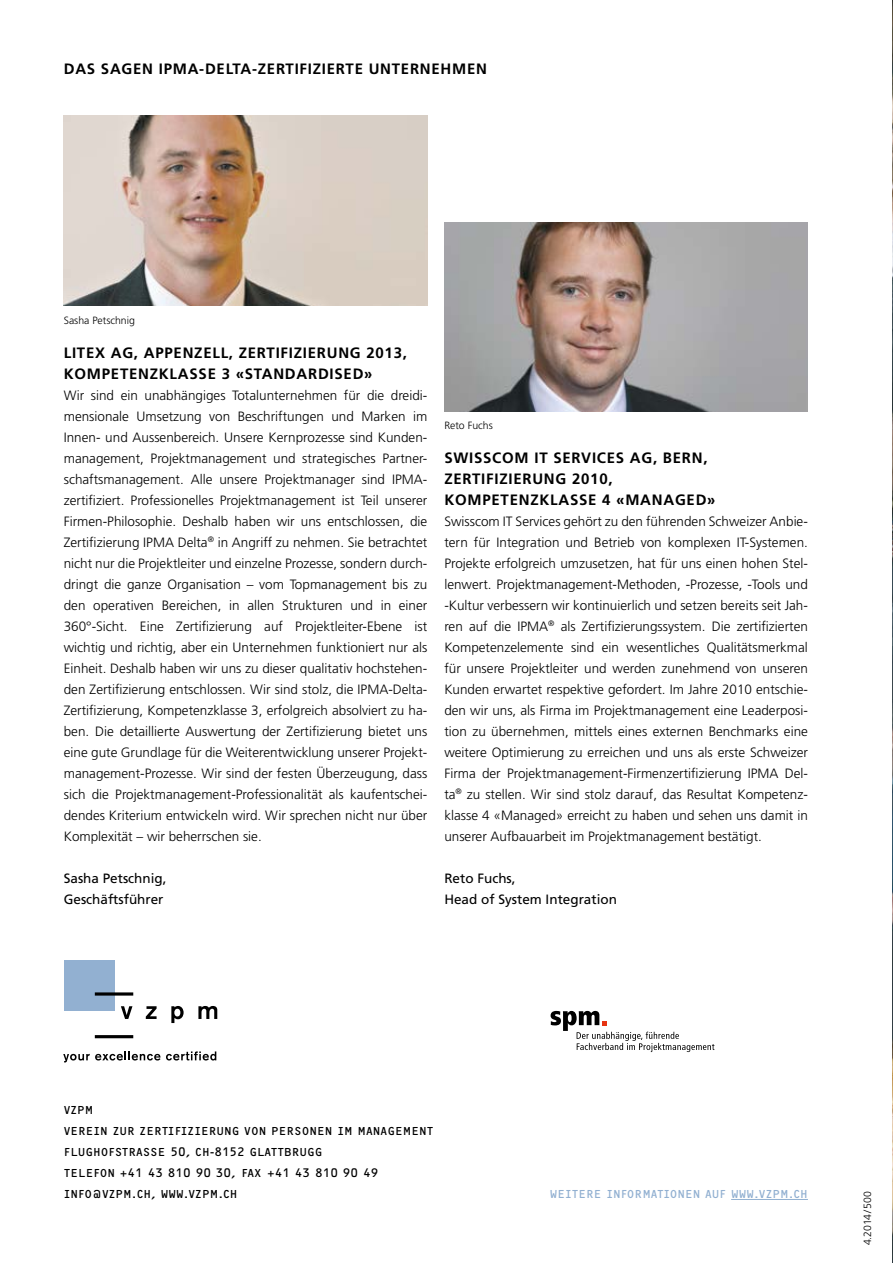
<style>
.page{position:relative;width:893px;height:1263px;background:#fff}
.page>*{position:absolute;margin:0;border:0;box-sizing:border-box;transform-origin:0 0}
.t1{font:700 15px/21px "Frutiger";letter-spacing:.05em;color:#000}
.t2{font:300 13.5px/21px "Frutiger";color:#000;text-align:justify}
.t3{font:13.5px/21px "Frutiger";color:#000}
.t4{font:12px/21px "OCRF";color:#000}
.t5{font:12px "OCRF";color:#92b0d1}
.t6{font:300 10.5px "Frutiger";color:#000}
</style>
<div class="page">
<img style="left:892px;top:0;width:1px;height:1263px">
<svg style="left:551px;top:1011px;width:163px;height:41px"></svg>
<svg style="left:121px;top:1006px;width:11px;height:13px"></svg>
<svg style="left:146px;top:1006px;width:11px;height:13px"></svg>
<svg style="left:171px;top:1006px;width:13px;height:17px"></svg>
<svg style="left:198px;top:1006px;width:19px;height:13px"></svg>
<div style="left:64px;top:960px;width:50px;height:51px;background:#92b0d1"></div>
<hr style="left:95px;top:992px;width:38px;height:3px;background:#000">
<hr style="left:95px;top:1035px;width:38px;height:3px;background:#000">
<svg style="left:63px;top:1051px;width:153px;height:11px"></svg>
<hr style="left:731px;top:1199px;width:77px;height:1px;background:#92b0d1">
<img style="left:64px;top:115px;width:363px;height:190px">
<img style="left:444px;top:222px;width:364px;height:189px">
<p class="t1" style="left:64px;top:59px;width:425px">DAS SAGEN IPMA-DELTA-ZERTIFIZIERTE UNTERNEHMEN</p>
<p class="t6" style="left:64px;top:314px;width:73px">Sasha Petschnig</p>
<p class="t1" style="left:64px;top:342px;width:345px">LITEX AG, APPENZELL, ZERTIFIZIERUNG 2013,<br>KOMPETENZKLASSE 3 «STANDARDISED»</p>
<p class="t2" style="left:64px;top:385px;width:365px">Wir sind ein unabhängiges Totalunternehmen für die dreidi&shy;mensionale Umsetzung von Beschriftungen und Marken im Innen- und Aussenbereich. Unsere Kernprozesse sind Kunden&shy;management, Projektmanagement und strategisches Partner&shy;schaftsmanagement. Alle unsere Projektmanager sind IPMA&shy;zertifiziert. Professionelles Projektmanagement ist Teil unserer Firmen-Philosophie. Deshalb haben wir uns entschlossen, die Zertifizierung IPMA Delta<sup>®</sup> in Angriff zu nehmen. Sie betrachtet nicht nur die Projektleiter und einzelne Prozesse, sondern durch&shy;dringt die ganze Organisation – vom Topmanagement bis zu den operativen Bereichen, in allen Strukturen und in einer 360°-Sicht. Eine Zertifizierung auf Projektleiter-Ebene ist wichtig und richtig, aber ein Unternehmen funktioniert nur als Einheit. Deshalb haben wir uns zu dieser qualitativ hochstehen&shy;den Zertifizierung entschlossen. Wir sind stolz, die IPMA-Delta-Zertifizierung, Kompetenzklasse 3, erfolgreich absolviert zu ha&shy;ben. Die detaillierte Auswertung der Zertifizierung bietet uns eine gute Grundlage für die Weiterentwicklung unserer Projekt&shy;management-Prozesse. Wir sind der festen Überzeugung, dass sich die Projektmanagement-Professionalität als kaufentschei&shy;dendes Kriterium entwickeln wird. Wir sprechen nicht nur über Komplexität – wir beherrschen sie.</p>
<p class="t3" style="left:64px;top:868px;width:104px">Sasha Petschnig,<br>Geschäftsführer</p>
<p class="t6" style="left:444px;top:419px;width:50px">Reto Fuchs</p>
<p class="t1" style="left:444px;top:447px;width:273px">SWISSCOM IT SERVICES AG, BERN,<br>ZERTIFIZIERUNG 2010,<br>KOMPETENZKLASSE 4 «MANAGED»</p>
<p class="t2" style="left:444px;top:511px;width:365px">Swisscom IT Services gehört zu den führenden Schweizer Anbie&shy;tern für Integration und Betrieb von komplexen IT-Systemen.<br>Projekte erfolgreich umzusetzen, hat für uns einen hohen Stel&shy;lenwert. Projektmanagement-Methoden, -Prozesse, -Tools und -Kultur verbessern wir kontinuierlich und setzen bereits seit Jah&shy;ren auf die IPMA<sup>®</sup> als Zertifizierungssystem. Die zertifizierten Kompetenzelemente sind ein wesentliches Qualitätsmerkmal für unsere Projektleiter und werden zunehmend von unseren Kunden erwartet respektive gefordert. Im Jahre 2010 entschie&shy;den wir uns, als Firma im Projektmanagement eine Leaderposi&shy;tion zu übernehmen, mittels eines externen Benchmarks eine weitere Optimierung zu erreichen und uns als erste Schweizer Firma der Projektmanagement-Firmenzertifizierung IPMA Del&shy;ta<sup>®</sup> zu stellen. Wir sind stolz darauf, das Resultat Kompetenz&shy;klasse 4 «Managed» erreicht zu haben und sehen uns damit in unserer Aufbauarbeit im Projektmanagement bestätigt.</p>
<p class="t3" style="left:444px;top:868px;width:174px">Reto Fuchs,<br>Head of System Integration</p>
<p class="t4" style="left:64px;top:1099px;width:371px">VZPM<br>VEREIN ZUR ZERTIFIZIERUNG VON PERSONEN IM MANAGEMENT FLUGHOFSTRASSE 50, CH-8152 GLATTBRUGG<br>TELEFON +41 43 810 90 30, FAX +41 43 810 90 49<br>INFO@VZPM.CH, WWW.VZPM.CH</p>
<p class="t5" style="left:550px;top:1186px;width:260px">WEITERE INFORMATIONEN AUF WWW.VZPM.CH</p>
<p class="t6" style="left:861px;top:1245px;width:56px;rotate:-90deg">4.2014/500</p>
</div>
